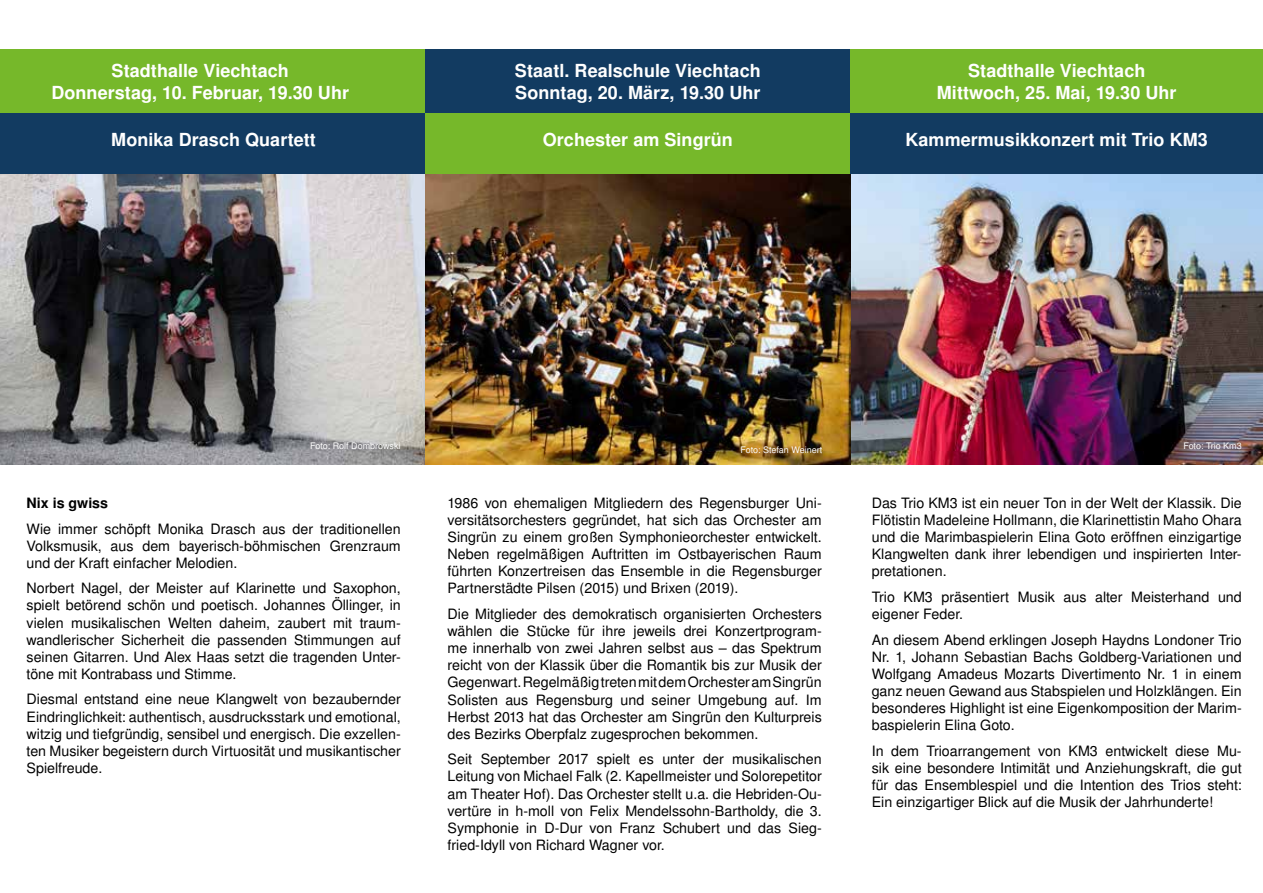
<style>
.page{position:relative;width:1263px;height:893px;background:#fff}
.page>*{position:absolute;margin:0;border:0;box-sizing:border-box;transform-origin:0 0}
.t1{font:700 18px/21.6px "Nimbus San L";letter-spacing:.005em;color:#fff;text-align:center}
.t2{font:14.25px/17.1px "Nimbus San L";color:#000;text-align:justify}
.t3{font:700 14.25px "Nimbus San L";color:#000}
.t4{font:9px "Nimbus San L";color:#fff}
</style>
<div class="page">
<div style="left:0;top:109px;width:425px;height:65px;background:#123b61"></div>
<div style="left:0;top:49px;width:425px;height:64px;background:#76b82a"></div>
<div style="left:425px;top:49px;width:425px;height:64px;background:#123b61"></div>
<div style="left:425px;top:113px;width:425px;height:63px;background:#76b82a"></div>
<div style="left:850px;top:49px;width:413px;height:64px;background:#76b82a"></div>
<div style="left:850px;top:113px;width:413px;height:63px;background:#123b61"></div>
<img style="left:434px;top:174px;width:829px;height:291px">
<img style="left:0;top:174px;width:434px;height:291px">
<p class="t1" style="left:51px;top:60px;width:299px">Stadthalle Viechtach<br>Donnerstag, 10. Februar, 19.30 Uhr</p>
<p class="t1" style="left:515px;top:60px;width:247px;text-align:left">Staatl. Realschule Viechtach<br>Sonntag, 20. März, 19.30 Uhr</p>
<p class="t1" style="left:937px;top:60px;width:241px">Stadthalle Viechtach<br>Mittwoch, 25. Mai, 19.30 Uhr</p>
<p class="t1" style="left:111px;top:129px;width:206px">Monika Drasch Quartett</p>
<p class="t1" style="left:543px;top:129px;width:192px">Orchester am Singrün</p>
<p class="t1" style="left:905px;top:129px;width:304px">Kammermusikkonzert mit Trio KM3</p>
<p class="t4" style="left:310px;top:440px;width:92px">Foto: Rolf Dombrowski</p>
<p class="t3" style="left:27px;top:494px;width:83px">Nix is gwiss</p>
<p class="t2" style="left:27px;top:520px;width:376px">Wie immer schöpft Monika Drasch aus der traditionellen Volksmusik, aus dem bayerisch-böhmischen Grenzraum und der Kraft einfacher Melodien.</p>
<p class="t2" style="left:27px;top:580px;width:376px">Norbert Nagel, der Meister auf Klarinette und Saxophon, spielt betörend schön und poetisch. Johannes Öllinger, in vielen musikalischen Welten daheim, zaubert mit traum&shy;wandlerischer Sicherheit die passenden Stimmungen auf seinen Gitarren. Und Alex Haas setzt die tragenden Unter&shy;töne mit Kontrabass und Stimme.</p>
<p class="t2" style="left:27px;top:691px;width:376px">Diesmal entstand eine neue Klangwelt von bezaubernder Eindringlichkeit: authentisch, ausdrucksstark und emotional, witzig und tiefgründig, sensibel und energisch. Die exzellen&shy;ten Musiker begeistern durch Virtuosität und musikantischer Spielfreude.</p>
<p class="t4" style="left:740px;top:445px;width:83px">Foto: Stefan Weinert</p>
<p class="t2" style="left:448px;top:495px;width:376px">1986 von ehemaligen Mitgliedern des Regensburger Uni&shy;versitätsorchesters gegründet, hat sich das Orchester am Singrün zu einem großen Symphonieorchester entwickelt.<br>Neben regelmäßigen Auftritten im Ostbayerischen Raum führten Konzertreisen das Ensemble in die Regensburger Partnerstädte Pilsen (2015) und Brixen (2019).</p>
<p class="t2" style="left:448px;top:606px;width:376px">Die Mitglieder des demokratisch organisierten Orchesters wählen die Stücke für ihre jeweils drei Konzertprogram&shy;me innerhalb von zwei Jahren selbst aus – das Spektrum reicht von der Klassik über die Romantik bis zur Musik der Gegenwart. Regelmäßig treten mit dem Orchester am Singrün Solisten aus Regensburg und seiner Umgebung auf. Im Herbst 2013 hat das Orchester am Singrün den Kulturpreis des Bezirks Oberpfalz zugesprochen bekommen.</p>
<p class="t2" style="left:448px;top:751px;width:376px">Seit September 2017 spielt es unter der musikalischen Leitung von Michael Falk (2. Kapellmeister und Solorepetitor am Theater Hof). Das Orchester stellt u.a. die Hebriden-Ou&shy;vertüre in h-moll von Felix Mendelssohn-Bartholdy, die 3.<br>Symphonie in D-Dur von Franz Schubert und das Sieg&shy;fried-Idyll von Richard Wagner vor.</p>
<p class="t4" style="left:1183px;top:440px;width:60px">Foto: Trio Km3</p>
<p class="t2" style="left:872px;top:495px;width:371px">Das Trio KM3 ist ein neuer Ton in der Welt der Klassik. Die Flötistin Madeleine Hollmann, die Klarinettistin Maho Ohara und die Marimbaspielerin Elina Goto eröffnen einzigartige Klangwelten dank ihrer lebendigen und inspirierten Inter&shy;pretationen.</p>
<p class="t2" style="left:872px;top:589px;width:371px">Trio KM3 präsentiert Musik aus alter Meisterhand und eigener Feder.</p>
<p class="t2" style="left:872px;top:631px;width:371px">An diesem Abend erklingen Joseph Haydns Londoner Trio Nr. 1, Johann Sebastian Bachs Goldberg-Variationen und Wolfgang Amadeus Mozarts Divertimento Nr. 1 in einem ganz neuen Gewand aus Stabspielen und Holzklängen. Ein besonderes Highlight ist eine Eigenkomposition der Marim&shy;baspielerin Elina Goto.</p>
<p class="t2" style="left:872px;top:742px;width:371px">In dem Trioarrangement von KM3 entwickelt diese Mu&shy;sik eine besondere Intimität und Anziehungskraft, die gut für das Ensemblespiel und die Intention des Trios steht:<br>Ein einzigartiger Blick auf die Musik der Jahrhunderte!</p>
</div>
